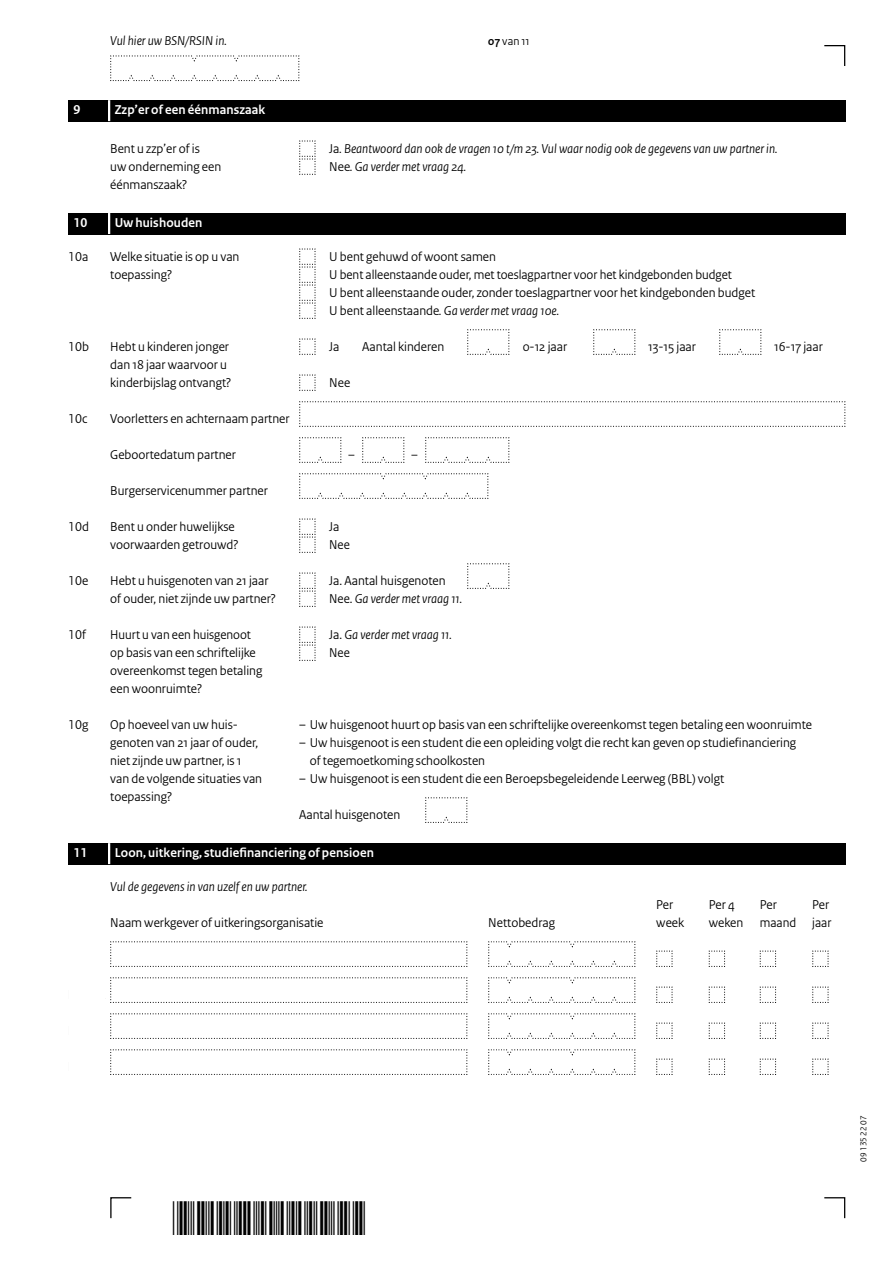
<style>
.page{position:relative;width:893px;height:1263px;background:#fff}
.page>*{position:absolute;margin:0;border:0;box-sizing:border-box;transform-origin:0 0}
.Vraag_Nummer_12{font:13.5px/18px "Rijksoverheid Sans Heading";color:#000}
.Vraag_Nummer{font:13.5px/18px "Rijksoverheid Sans Heading";color:#000}
.Vraag_geen_inspring{font:italic 13.5px "Rijksoverheid Sans Heading";color:#000}
.Vraag_geen_inspring-2{font:13.5px/18px "Rijksoverheid Sans Heading";color:#000}
.Vraag{font:13.5px/18px "Rijksoverheid Sans Heading";color:#000}
.KOP_B_Nummer{font:700 13.5px "Rijksoverheid Sans Heading";letter-spacing:.01em;color:#fff}
.KOP_D_Nummer{font:700 13.5px "Rijksoverheid Sans Heading";letter-spacing:.01em;color:#fff}
.t1{font:12px "Rijksoverheid Sans Heading";color:#000}
.t2{font:9px "Rijksoverheid Sans Heading";color:#000}
.s1{font-weight:700}
.s2{font-style:normal}
</style>
<div class="page">
<svg style="left:824px;top:1197px;width:22px;height:22px"></svg>
<svg style="left:110px;top:1197px;width:22px;height:22px"></svg>
<svg style="left:824px;top:45px;width:22px;height:21px"></svg>
<svg style="left:299px;top:572px;width:17px;height:35px"></svg>
<svg style="left:299px;top:518px;width:17px;height:35px"></svg>
<svg style="left:299px;top:626px;width:17px;height:35px"></svg>
<svg style="left:299px;top:248px;width:17px;height:71px"></svg>
<svg style="left:299px;top:338px;width:17px;height:17px"></svg>
<svg style="left:299px;top:374px;width:17px;height:17px"></svg>
<svg style="left:467px;top:329px;width:43px;height:26px"></svg>
<svg style="left:467px;top:563px;width:43px;height:26px"></svg>
<svg style="left:425px;top:797px;width:43px;height:26px"></svg>
<svg style="left:593px;top:329px;width:43px;height:26px"></svg>
<svg style="left:719px;top:329px;width:43px;height:26px"></svg>
<svg style="left:299px;top:401px;width:547px;height:26px"></svg>
<svg style="left:299px;top:437px;width:43px;height:26px"></svg>
<svg style="left:362px;top:437px;width:43px;height:26px"></svg>
<svg style="left:425px;top:437px;width:85px;height:26px"></svg>
<svg style="left:299px;top:473px;width:190px;height:26px"></svg>
<svg style="left:110px;top:941px;width:358px;height:26px"></svg>
<svg style="left:110px;top:977px;width:358px;height:26px"></svg>
<svg style="left:110px;top:1013px;width:358px;height:26px"></svg>
<svg style="left:110px;top:1049px;width:358px;height:26px"></svg>
<svg style="left:488px;top:941px;width:148px;height:26px"></svg>
<svg style="left:488px;top:977px;width:148px;height:26px"></svg>
<svg style="left:488px;top:1013px;width:148px;height:26px"></svg>
<svg style="left:488px;top:1049px;width:148px;height:26px"></svg>
<svg style="left:656px;top:950px;width:17px;height:17px"></svg>
<svg style="left:656px;top:986px;width:17px;height:17px"></svg>
<svg style="left:656px;top:1022px;width:17px;height:17px"></svg>
<svg style="left:656px;top:1058px;width:17px;height:17px"></svg>
<svg style="left:708px;top:950px;width:17px;height:17px"></svg>
<svg style="left:708px;top:986px;width:17px;height:17px"></svg>
<svg style="left:708px;top:1022px;width:17px;height:17px"></svg>
<svg style="left:708px;top:1058px;width:17px;height:17px"></svg>
<svg style="left:759px;top:950px;width:17px;height:17px"></svg>
<svg style="left:759px;top:986px;width:17px;height:17px"></svg>
<svg style="left:759px;top:1022px;width:17px;height:17px"></svg>
<svg style="left:759px;top:1058px;width:17px;height:17px"></svg>
<svg style="left:812px;top:950px;width:17px;height:17px"></svg>
<svg style="left:812px;top:986px;width:17px;height:17px"></svg>
<svg style="left:812px;top:1022px;width:17px;height:17px"></svg>
<svg style="left:812px;top:1058px;width:17px;height:17px"></svg>
<svg style="left:299px;top:140px;width:17px;height:35px"></svg>
<div style="left:68px;top:213px;width:777px;height:21px;background:#000"></div>
<hr style="left:108px;top:213px;width:2px;height:21px;background:#fff">
<svg style="left:110px;top:55px;width:190px;height:26px"></svg>
<div style="left:68px;top:843px;width:777px;height:21px;background:#000"></div>
<hr style="left:108px;top:843px;width:2px;height:21px;background:#fff">
<div style="left:68px;top:100px;width:777px;height:21px;background:#000"></div>
<hr style="left:108px;top:100px;width:2px;height:21px;background:#fff">
<p class="Vraag_geen_inspring" style="left:110px;top:33px;width:118px">Vul hier uw BSN/RSIN in.</p>
<p class="t1" style="left:488px;top:34px;width:43px"><span class="s1">07</span> van 11</p>
<h2 class="KOP_D_Nummer" style="left:74px;top:102px;width:8px">9</h2>
<h2 class="KOP_D_Nummer" style="left:115px;top:102px;width:152px">Zzp’er of een éénmanszaak</h2>
<p class="Vraag" style="left:110px;top:140px;width:113px">Bent u zzp’er of is<br>uw onderneming een éénmanszaak?</p>
<p class="Vraag_geen_inspring" style="left:329px;top:141px;width:450px"><span class="s2">Ja</span>. Beantwoord dan ook de vragen 10 t/m 23. Vul waar nodig ook de gegevens van uw partner in.</p>
<p class="Vraag_geen_inspring" style="left:329px;top:159px;width:138px"><span class="s2">Nee</span>. Ga verder met vraag 24.</p>
<h2 class="KOP_B_Nummer" style="left:74px;top:215px;width:15px">10</h2>
<h2 class="KOP_B_Nummer" style="left:115px;top:215px;width:89px">Uw huishouden</h2>
<p class="Vraag_Nummer" style="left:68px;top:248px;width:22px">10a</p>
<p class="Vraag_Nummer" style="left:110px;top:248px;width:131px">Welke situatie is op u van toepassing?</p>
<p class="Vraag_geen_inspring-2" style="left:329px;top:248px;width:168px">U bent gehuwd of woont samen</p>
<p class="Vraag_geen_inspring-2" style="left:329px;top:266px;width:404px">U bent alleenstaande ouder, met toeslagpartner voor het kindgebonden budget</p>
<p class="Vraag_Nummer" style="left:329px;top:284px;width:427px">U bent alleenstaande ouder, zonder toeslagpartner voor het kindgebonden budget</p>
<p class="Vraag_geen_inspring" style="left:329px;top:303px;width:231px"><span class="s2">U bent alleenstaande</span>. Ga verder met vraag 10e.</p>
<p class="Vraag_Nummer" style="left:68px;top:338px;width:22px">10b</p>
<p class="Vraag_Nummer" style="left:110px;top:338px;width:122px">Hebt u kinderen jonger dan 18 jaar waarvoor u kinderbijslag ontvangt?</p>
<p class="Vraag_Nummer" style="left:68px;top:410px;width:21px">10c</p>
<p class="Vraag_Nummer" style="left:110px;top:410px;width:181px">Voorletters en achternaam partner</p>
<p class="Vraag" style="left:110px;top:446px;width:127px">Geboortedatum partner</p>
<p class="Vraag" style="left:110px;top:482px;width:159px">Burgerservicenummer partner</p>
<p class="Vraag_Nummer" style="left:329px;top:338px;width:12px">Ja</p>
<p class="Vraag_Nummer" style="left:329px;top:374px;width:22px">Nee</p>
<p class="Vraag_geen_inspring-2" style="left:362px;top:338px;width:84px">Aantal kinderen</p>
<p class="Vraag_Nummer_12" style="left:523px;top:338px;width:46px">0-12 jaar</p>
<p class="Vraag_Nummer_12" style="left:648px;top:338px;width:49px">13-15 jaar</p>
<p class="Vraag_Nummer_12" style="left:774px;top:338px;width:50px">16-17 jaar</p>
<p class="Vraag_Nummer" style="left:68px;top:518px;width:22px">10d</p>
<p class="Vraag_Nummer" style="left:110px;top:518px;width:130px">Bent u onder huwelijkse voorwaarden getrouwd?</p>
<p class="Vraag_geen_inspring-2" style="left:329px;top:518px;width:12px">Ja</p>
<p class="Vraag_geen_inspring-2" style="left:329px;top:536px;width:22px">Nee</p>
<p class="Vraag_Nummer_12" style="left:68px;top:572px;width:22px">10e</p>
<p class="Vraag_Nummer_12" style="left:110px;top:572px;width:167px">Hebt u huisgenoten van 21 jaar of ouder, niet zijnde uw partner?</p>
<p class="Vraag_geen_inspring-2" style="left:329px;top:572px;width:118px">Ja. Aantal huisgenoten</p>
<p class="Vraag_geen_inspring" style="left:329px;top:591px;width:134px"><span class="s2">Nee.</span> Ga verder met vraag 11.</p>
<p class="Vraag_Nummer_12" style="left:68px;top:626px;width:19px">10f</p>
<p class="Vraag_Nummer_12" style="left:110px;top:626px;width:154px">Huurt u van een huisgenoot op basis van een schriftelijke overeenkomst tegen betaling een woonruimte?</p>
<p class="Vraag_geen_inspring" style="left:329px;top:627px;width:124px"><span class="s2">Ja.</span> Ga verder met vraag 11.</p>
<p class="Vraag_geen_inspring-2" style="left:329px;top:644px;width:22px">Nee</p>
<p class="Vraag_Nummer_12" style="left:68px;top:716px;width:22px">10g</p>
<p class="Vraag_Nummer_12" style="left:110px;top:716px;width:153px">Op hoeveel van uw huis&shy;genoten van 21 jaar of ouder, niet zijnde uw partner, is 1 van de volgende situaties van toepassing?</p>
<p class="Vraag_Nummer_12" style="left:299px;top:716px;width:514px">– Uw huisgenoot huurt op basis van een schriftelijke overeenkomst tegen betaling een woonruimte</p>
<p class="Vraag_Nummer_12" style="left:310px;top:734px;width:488px;text-indent:-10px">– Uw huisgenoot is een student die een opleiding volgt die recht kan geven op studiefinanciering of tegemoetkoming schoolkosten</p>
<p class="Vraag_Nummer_12" style="left:299px;top:770px;width:426px">– Uw huisgenoot is een student die een Beroepsbegeleidende Leerweg (BBL) volgt</p>
<p class="Vraag_geen_inspring-2" style="left:299px;top:806px;width:103px">Aantal huisgenoten</p>
<h2 class="KOP_B_Nummer" style="left:74px;top:845px;width:15px">11</h2>
<h2 class="KOP_B_Nummer" style="left:115px;top:845px;width:261px">Loon, uitkering, studiefinanciering of pensioen</h2>
<p class="Vraag_geen_inspring" style="left:110px;top:879px;width:199px">Vul de gegevens in van uzelf en uw partner.</p>
<p class="Vraag_geen_inspring-2" style="left:110px;top:914px;width:215px">Naam werkgever of uitkeringsorganisatie</p>
<p class="Vraag_geen_inspring-2" style="left:488px;top:914px;width:68px">Nettobedrag</p>
<p class="Vraag_geen_inspring-2" style="left:656px;top:896px;width:29px">Per week</p>
<p class="Vraag_geen_inspring-2" style="left:709px;top:896px;width:36px">Per 4 weken</p>
<p class="Vraag_geen_inspring-2" style="left:760px;top:896px;width:38px">Per maand</p>
<p class="Vraag_geen_inspring-2" style="left:812px;top:896px;width:21px">Per jaar</p>
<p class="t2" style="left:858px;top:1161px;width:47px;rotate:-90deg">09 135 22 07</p>
</div>
